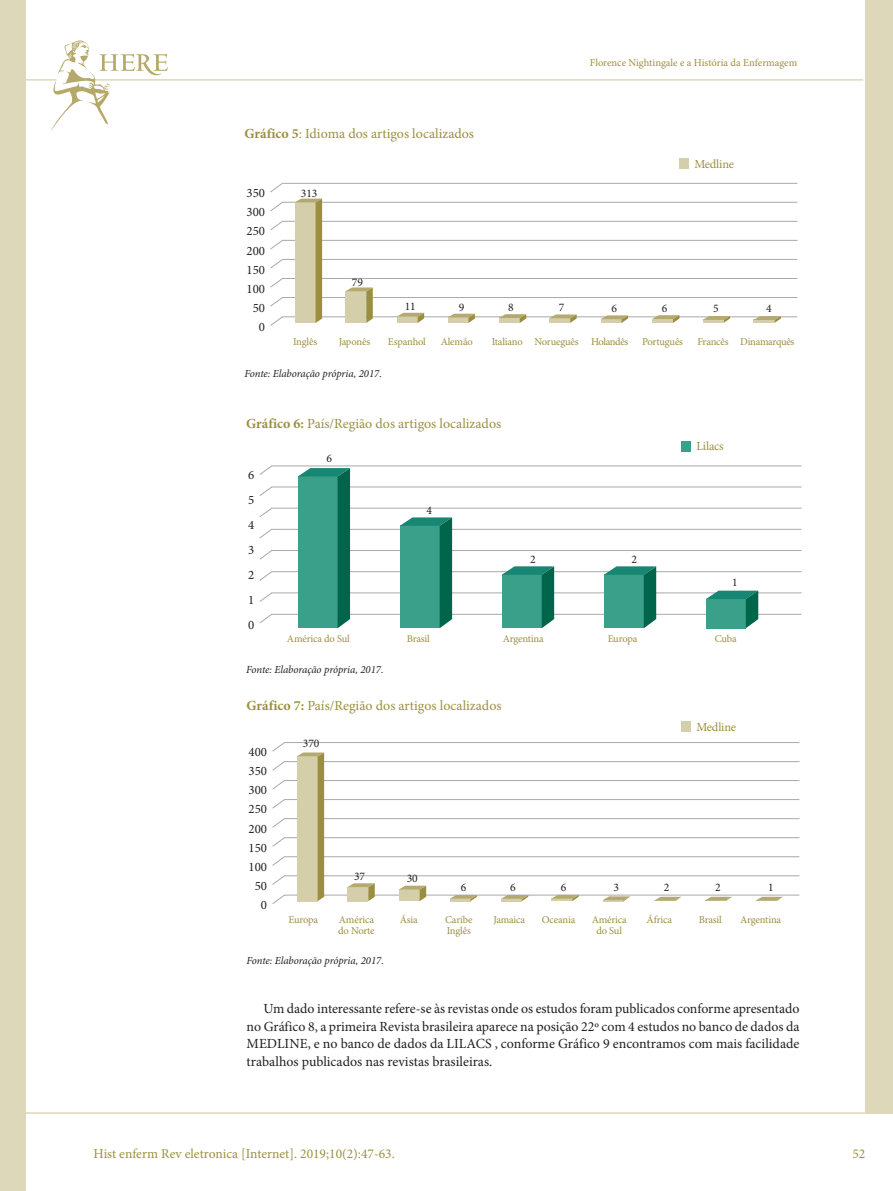
<style>
.page{position:relative;width:893px;height:1191px;background:#fff}
.page>*{position:absolute;margin:0;border:0;box-sizing:border-box;transform-origin:0 0}
.t1{font:13.95px/17.7px "Minion Pro";color:#231f20;text-align:justify}
.t2{font:13.95px "Minion Pro";color:#9b8f3f}
.t3{font:13.5px "Minion Pro";color:#9b8f3f}
.t4{font:12.9px/19px "Minion Pro";color:#231f20;text-align:right}
.t5{font:12.3px "Minion Pro";letter-spacing:-.015em;color:#9b8f3f}
.t6{font:11.55px "Minion Pro";color:#231f20}
.t7{font:italic 10.8px "Minion Pro";letter-spacing:-.01em;color:#231f20}
.t8{font:10.5px/10.5px "Minion Pro";letter-spacing:-.015em;color:#9b8f3f;text-align:center}
.s1{font-weight:700}
</style>
<div class="page">
<hr style="left:0;top:1112px;width:893px;height:1px;background:#ded8bb">
<hr style="left:0;top:79px;width:863px;height:2px;background:#ded8bb">
<div style="left:865px;top:0;width:28px;height:1113px;background:#ded8bb"></div>
<div style="left:0;top:0;width:26px;height:1191px;background:#ded8bb"></div>
<svg style="left:50px;top:40px;width:118px;height:91px"></svg>
<hr style="left:284px;top:875px;width:515px;height:1px;background:#a8a9ad">
<hr style="left:284px;top:761px;width:515px;height:1px;background:#a8a9ad">
<hr style="left:284px;top:894px;width:515px;height:1px;background:#a8a9ad">
<hr style="left:284px;top:856px;width:515px;height:1px;background:#a8a9ad">
<hr style="left:284px;top:742px;width:515px;height:1px;background:#a8a9ad">
<hr style="left:284px;top:837px;width:515px;height:1px;background:#a8a9ad">
<hr style="left:284px;top:818px;width:515px;height:1px;background:#a8a9ad">
<hr style="left:284px;top:799px;width:515px;height:1px;background:#a8a9ad">
<hr style="left:284px;top:780px;width:515px;height:1px;background:#a8a9ad">
<svg style="left:272px;top:875px;width:14px;height:10px"></svg>
<svg style="left:272px;top:761px;width:13px;height:10px"></svg>
<svg style="left:272px;top:894px;width:14px;height:10px"></svg>
<svg style="left:272px;top:856px;width:14px;height:10px"></svg>
<svg style="left:272px;top:742px;width:13px;height:10px"></svg>
<svg style="left:272px;top:837px;width:14px;height:10px"></svg>
<svg style="left:272px;top:818px;width:14px;height:10px"></svg>
<svg style="left:272px;top:799px;width:13px;height:10px"></svg>
<svg style="left:272px;top:780px;width:13px;height:10px"></svg>
<svg style="left:297px;top:752px;width:27px;height:149px;background:#c7bf91"></svg>
<svg style="left:347px;top:883px;width:28px;height:18px"></svg>
<svg style="left:399px;top:885px;width:27px;height:16px"></svg>
<svg style="left:450px;top:895px;width:27px;height:6px"></svg>
<svg style="left:501px;top:895px;width:27px;height:6px"></svg>
<svg style="left:551px;top:895px;width:28px;height:6px"></svg>
<svg style="left:603px;top:896px;width:27px;height:5px"></svg>
<svg style="left:654px;top:896px;width:28px;height:5px"></svg>
<svg style="left:705px;top:896px;width:27px;height:5px"></svg>
<svg style="left:756px;top:896px;width:27px;height:5px"></svg>
<div style="left:681px;top:722px;width:10px;height:10px;background:#d5ceab"></div>
<hr style="left:282px;top:297px;width:515px;height:1px;background:#a8a9ad">
<hr style="left:282px;top:183px;width:515px;height:1px;background:#a8a9ad">
<hr style="left:282px;top:316px;width:515px;height:1px;background:#a8a9ad">
<hr style="left:282px;top:278px;width:515px;height:1px;background:#a8a9ad">
<hr style="left:282px;top:259px;width:515px;height:1px;background:#a8a9ad">
<hr style="left:282px;top:240px;width:515px;height:1px;background:#a8a9ad">
<hr style="left:282px;top:221px;width:515px;height:1px;background:#a8a9ad">
<hr style="left:282px;top:202px;width:515px;height:1px;background:#a8a9ad">
<svg style="left:270px;top:297px;width:13px;height:10px"></svg>
<svg style="left:270px;top:182px;width:14px;height:10px"></svg>
<svg style="left:270px;top:316px;width:14px;height:10px"></svg>
<svg style="left:270px;top:278px;width:13px;height:10px"></svg>
<svg style="left:270px;top:259px;width:12px;height:10px"></svg>
<svg style="left:270px;top:239px;width:14px;height:11px"></svg>
<svg style="left:270px;top:220px;width:14px;height:10px"></svg>
<svg style="left:270px;top:201px;width:14px;height:10px"></svg>
<svg style="left:295px;top:199px;width:27px;height:124px;background:#c7bf91"></svg>
<svg style="left:345px;top:287px;width:28px;height:36px"></svg>
<svg style="left:397px;top:313px;width:27px;height:10px"></svg>
<svg style="left:448px;top:314px;width:27px;height:9px"></svg>
<svg style="left:499px;top:314px;width:27px;height:9px"></svg>
<svg style="left:549px;top:314px;width:28px;height:9px"></svg>
<svg style="left:601px;top:315px;width:27px;height:8px"></svg>
<svg style="left:652px;top:315px;width:28px;height:8px"></svg>
<svg style="left:703px;top:316px;width:27px;height:7px"></svg>
<svg style="left:753px;top:316px;width:28px;height:7px"></svg>
<div style="left:679px;top:158px;width:10px;height:11px;background:#d5ceab"></div>
<hr style="left:271px;top:592px;width:530px;height:1px;background:#a8a9ad">
<hr style="left:271px;top:465px;width:530px;height:1px;background:#a8a9ad">
<hr style="left:271px;top:614px;width:530px;height:1px;background:#a8a9ad">
<hr style="left:271px;top:571px;width:530px;height:1px;background:#a8a9ad">
<hr style="left:271px;top:550px;width:530px;height:1px;background:#a8a9ad">
<hr style="left:271px;top:529px;width:530px;height:1px;background:#a8a9ad">
<hr style="left:271px;top:508px;width:530px;height:1px;background:#a8a9ad">
<hr style="left:271px;top:486px;width:530px;height:1px;background:#a8a9ad">
<svg style="left:259px;top:592px;width:14px;height:10px"></svg>
<svg style="left:259px;top:465px;width:14px;height:10px"></svg>
<svg style="left:259px;top:613px;width:14px;height:11px"></svg>
<svg style="left:259px;top:571px;width:14px;height:10px"></svg>
<svg style="left:259px;top:550px;width:13px;height:10px"></svg>
<svg style="left:259px;top:528px;width:14px;height:11px"></svg>
<svg style="left:259px;top:507px;width:14px;height:10px"></svg>
<svg style="left:259px;top:486px;width:14px;height:10px"></svg>
<svg style="left:298px;top:468px;width:52px;height:160px;background:#2e937b"></svg>
<svg style="left:400px;top:517px;width:52px;height:111px;background:#2f937c"></svg>
<svg style="left:502px;top:566px;width:52px;height:62px;background:#32947e"></svg>
<svg style="left:604px;top:566px;width:52px;height:62px;background:#32947e"></svg>
<svg style="left:706px;top:590px;width:52px;height:38px;background:#379781"></svg>
<div style="left:681px;top:441px;width:10px;height:10px;background:#3aa089"></div>
<p class="t2" style="left:244px;top:124px;width:231px"><span class="s1">Gráfico 5</span>: Idioma dos artigos localizados</p>
<p class="t8" style="left:590px;top:58px;width:209px">Florence Nightingale e a História da Enfermagem</p>
<p class="t5" style="left:694px;top:155px;width:41px">Medline</p>
<p class="t4" style="left:247px;top:184px;width:20px">350<br>300<br>250<br>200<br>150<br>100<br>50<br>0</p>
<p class="t6" style="left:301px;top:185px;width:18px">313</p>
<p class="t6" style="left:352px;top:275px;width:13px">79</p>
<p class="t6" style="left:405px;top:298px;width:13px">11</p>
<p class="t6" style="left:459px;top:300px;width:7px">9</p>
<p class="t6" style="left:508px;top:300px;width:7px">8</p>
<p class="t6" style="left:559px;top:300px;width:7px">7</p>
<p class="t6" style="left:611px;top:301px;width:7px">6</p>
<p class="t6" style="left:662px;top:301px;width:7px">6</p>
<p class="t6" style="left:713px;top:301px;width:7px">5</p>
<p class="t6" style="left:766px;top:301px;width:7px">4</p>
<p class="t8" style="left:293px;top:336px;width:26px">Inglês</p>
<p class="t8" style="left:339px;top:336px;width:33px">Japonês</p>
<p class="t8" style="left:388px;top:336px;width:40px">Espanhol</p>
<p class="t8" style="left:441px;top:336px;width:34px">Alemão</p>
<p class="t8" style="left:492px;top:336px;width:138px">Italiano Norueguês Holandês</p>
<p class="t8" style="left:642px;top:336px;width:43px">Português</p>
<p class="t8" style="left:697px;top:336px;width:98px">Francês Dinamarquês</p>
<p class="t7" style="left:244px;top:366px;width:139px">Fonte: Elaboração própria, 2017.</p>
<p class="t2" style="left:246px;top:414px;width:257px"><span class="s1">Gráfico 6:</span> País/Região dos artigos localizados</p>
<p class="t4" style="left:248px;top:463px;width:8px;line-height:24.9px;text-align:justify">6<br>5<br>4<br>3<br>2<br>1<br>0</p>
<p class="t6" style="left:327px;top:451px;width:7px">6</p>
<p class="t6" style="left:426px;top:502px;width:7px">4</p>
<p class="t6" style="left:530px;top:551px;width:7px">2</p>
<p class="t6" style="left:631px;top:551px;width:7px">2</p>
<p class="t5" style="left:696px;top:438px;width:29px">Lilacs</p>
<p class="t6" style="left:732px;top:575px;width:7px">1</p>
<p class="t8" style="left:287px;top:633px;width:64px">América do Sul</p>
<p class="t8" style="left:407px;top:633px;width:25px">Brasil</p>
<p class="t8" style="left:503px;top:633px;width:43px">Argentina</p>
<p class="t8" style="left:608px;top:633px;width:31px">Europa</p>
<p class="t8" style="left:715px;top:633px;width:23px">Cuba</p>
<p class="t7" style="left:246px;top:662px;width:139px">Fonte: Elaboração própria, 2017.</p>
<p class="t2" style="left:247px;top:696px;width:257px"><span class="s1">Gráfico 7:</span> País/Região dos artigos localizados</p>
<p class="t5" style="left:696px;top:719px;width:41px">Medline</p>
<p class="t4" style="left:249px;top:742px;width:20px">400<br>350<br>300<br>250<br>200<br>150<br>100<br>50<br>0</p>
<p class="t6" style="left:303px;top:735px;width:18px">370</p>
<p class="t6" style="left:354px;top:868px;width:13px">37</p>
<p class="t6" style="left:407px;top:870px;width:13px">30</p>
<p class="t6" style="left:461px;top:879px;width:7px">6</p>
<p class="t6" style="left:510px;top:879px;width:7px">6</p>
<p class="t6" style="left:561px;top:879px;width:7px">6</p>
<p class="t6" style="left:613px;top:879px;width:7px">3</p>
<p class="t6" style="left:664px;top:879px;width:7px">2</p>
<p class="t6" style="left:715px;top:879px;width:7px">2</p>
<p class="t6" style="left:768px;top:879px;width:7px">1</p>
<p class="t8" style="left:289px;top:914px;width:31px">Europa</p>
<p class="t8" style="left:339px;top:914px;width:37px">América</p>
<p class="t8" style="left:400px;top:914px;width:19px">Ásia</p>
<p class="t8" style="left:338px;top:925px;width:38px">do Norte</p>
<p class="t8" style="left:592px;top:914px;width:37px">América do Sul</p>
<p class="t8" style="left:445px;top:914px;width:29px">Caribe</p>
<p class="t8" style="left:647px;top:914px;width:27px">África</p>
<p class="t8" style="left:699px;top:914px;width:25px">Brasil</p>
<p class="t8" style="left:740px;top:914px;width:43px">Argentina</p>
<p class="t8" style="left:447px;top:925px;width:26px">Inglês</p>
<p class="t8" style="left:493px;top:914px;width:33px">Jamaica</p>
<p class="t8" style="left:542px;top:914px;width:35px">Oceania</p>
<p class="t7" style="left:247px;top:953px;width:139px">Fonte: Elaboração própria, 2017.</p>
<p class="t1" style="left:247px;top:999px;width:554px;text-indent:17px">Um dado interessante refere-se às revistas onde os estudos foram publicados conforme apresentado no Gráfico 8, a primeira Revista brasileira aparece na posição 22º com 4 estudos no banco de dados da MEDLINE, e no banco de dados da LILACS , conforme Gráfico 9 encontramos com mais facilidade trabalhos publicados nas revistas brasileiras.</p>
<p class="t3" style="left:94px;top:1144px;width:303px">Hist enferm Rev eletronica [Internet]. 2019;10(2):47-63.</p>
<p class="t3" style="left:852px;top:1144px;width:14px">52</p>
</div>
